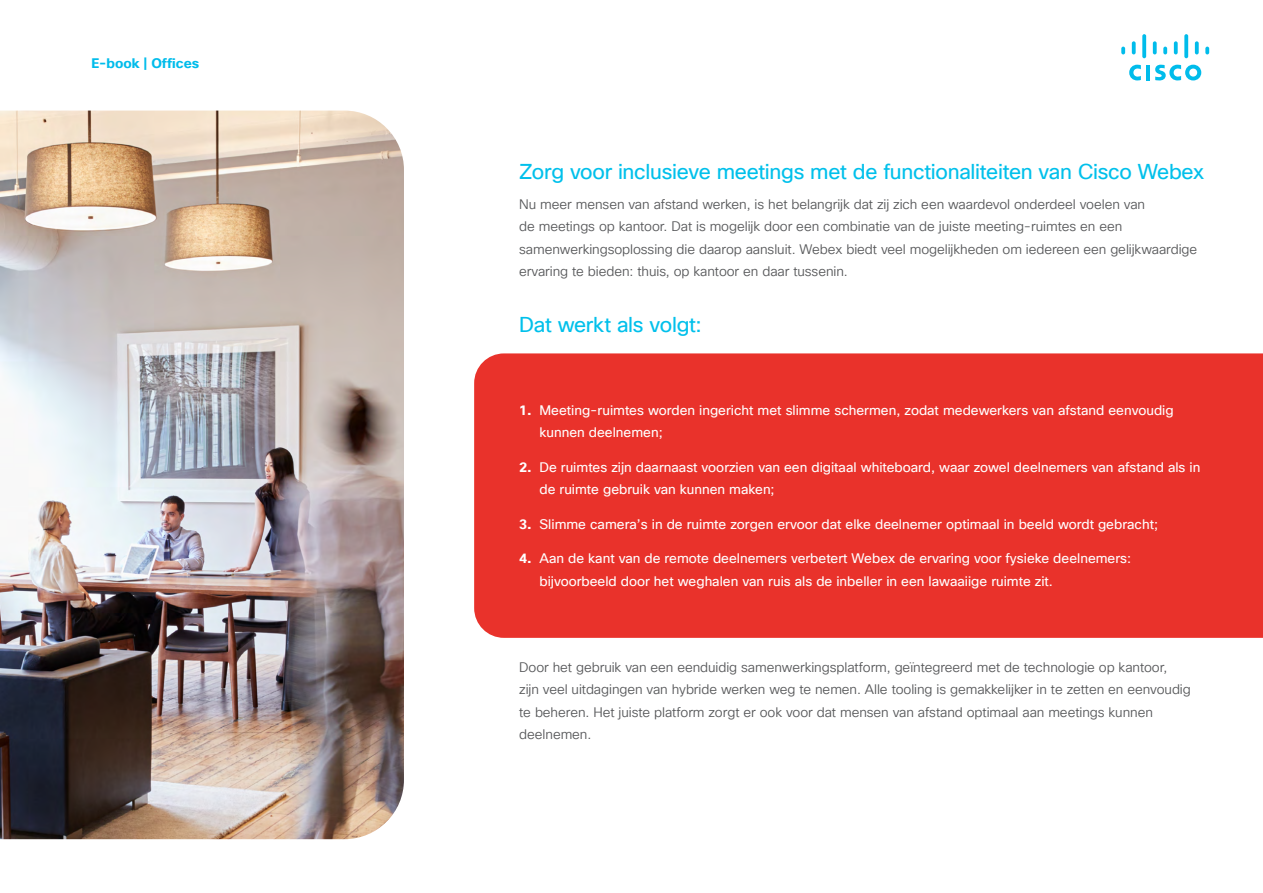
<style>
.page{position:relative;width:1263px;height:893px;background:#fff}
.page>*{position:absolute;margin:0;border:0;box-sizing:border-box;transform-origin:0 0}
.t1{font:21px "Cisco Sans TT";letter-spacing:-.015em;color:#00c0eb}
.t2{font:13.5px/22.5px "Cisco Sans TT Light";letter-spacing:-.005em;color:#58595b}
.t3{font:13.5px/22.5px "Cisco Sans TT";color:#fff}
.t4{font:700 13.5px "Cisco Sans TT";color:#00bceb}
.s1{font-weight:700}
</style>
<div class="page">
<hr style="left:1146px;top:65px;width:4px;height:15px;background:#00bceb">
<svg style="left:1129px;top:65px;width:12px;height:15px"></svg>
<svg style="left:1155px;top:65px;width:46px;height:15px"></svg>
<svg style="left:1121px;top:47px;width:4px;height:7px"></svg>
<svg style="left:1132px;top:41px;width:4px;height:13px"></svg>
<svg style="left:1142px;top:34px;width:4px;height:24px"></svg>
<svg style="left:1153px;top:41px;width:4px;height:13px"></svg>
<svg style="left:1163px;top:47px;width:4px;height:7px"></svg>
<svg style="left:1174px;top:41px;width:4px;height:13px"></svg>
<svg style="left:1184px;top:34px;width:4px;height:24px"></svg>
<svg style="left:1195px;top:41px;width:4px;height:13px"></svg>
<svg style="left:1205px;top:47px;width:4px;height:7px"></svg>
<img style="left:0;top:111px;width:404px;height:728px">
<div style="left:474px;top:353px;width:789px;height:285px;background:#e9322b"></div>
<p class="t4" style="left:91px;top:55px;width:109px">E-book | Offices</p>
<h1 class="t1" style="left:519px;top:158px;width:686px">Zorg voor inclusieve meetings met de functionaliteiten van Cisco Webex</h1>
<p class="t2" style="left:519px;top:193px;width:679px">Nu meer mensen van afstand werken, is het belangrijk dat zij zich een waardevol onderdeel voelen van<br>de meetings op kantoor. Dat is mogelijk door een combinatie van de juiste meeting-ruimtes en een samenwerkingsoplossing die daarop aansluit. Webex biedt veel mogelijkheden om iedereen een gelijkwaardige ervaring te bieden: thuis, op kantoor en daar tussenin.</p>
<h1 class="t1" style="left:519px;top:311px;width:184px">Dat werkt als volgt:</h1>
<p class="t3" style="left:539px;top:399px;width:636px;text-indent:-20px"><span class="s1">1.</span> Meeting-ruimtes worden ingericht met slimme schermen, zodat medewerkers van afstand eenvoudig kunnen deelnemen;</p>
<p class="t3" style="left:539px;top:456px;width:662px;text-indent:-20px"><span class="s1">2.</span> De ruimtes zijn daarnaast voorzien van een digitaal whiteboard, waar zowel deelnemers van afstand als in de ruimte gebruik van kunnen maken;</p>
<p class="t3" style="left:519px;top:513px;width:640px"><span class="s1">3.</span> Slimme camera’s in de ruimte zorgen ervoor dat elke deelnemer optimaal in beeld wordt gebracht;</p>
<p class="t3" style="left:539px;top:548px;width:593px;text-indent:-20px"><span class="s1">4.</span> Aan de kant van de remote deelnemers verbetert Webex de ervaring voor fysieke deelnemers: bijvoorbeeld door het weghalen van ruis als de inbeller in een lawaaiige ruimte zit.</p>
<p class="t2" style="left:519px;top:656px;width:673px">Door het gebruik van een eenduidig samenwerkingsplatform, geïntegreerd met de technologie op kantoor,<br>zijn veel uitdagingen van hybride werken weg te nemen. Alle tooling is gemakkelijker in te zetten en eenvoudig te beheren. Het juiste platform zorgt er ook voor dat mensen van afstand optimaal aan meetings kunnen deelnemen.</p>
</div>
